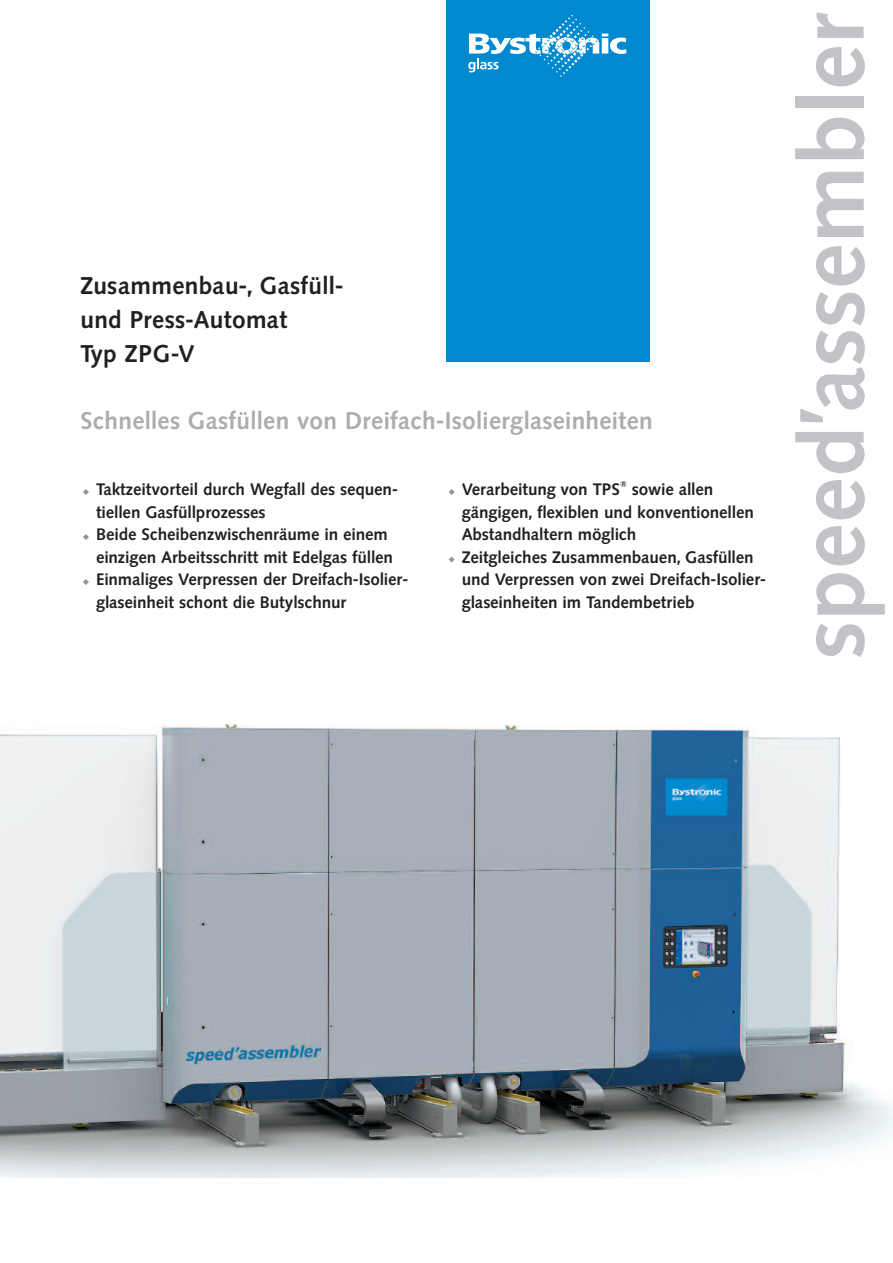
<style>
.page{position:relative;width:893px;height:1263px;background:#fff}
.page>*{position:absolute;margin:0;border:0;box-sizing:border-box;transform-origin:0 0}
.t1{font:700 90px "Synthese BSK";letter-spacing:.035em;color:#c2c3c6}
.t2{font:700 24px "Synthese BSK";letter-spacing:.04em;color:#acadb1}
.t3{font:700 24px/33.8px "Synthese BSK";letter-spacing:.04em;color:#231f20}
.t4{font:700 16.5px/22.5px "Synthese BSK";letter-spacing:.025em;color:#231f20}
.t5{font:700 8.25px "Synthese BSK";color:#231f20}
</style>
<div class="page">
<div style="left:446px;top:1px;width:203px;height:359px;background:#0089cf"></div>
<svg style="left:468px;top:15px;width:158px;height:62px"></svg>
<svg style="left:449px;top:489px;width:6px;height:6px"></svg>
<svg style="left:449px;top:556px;width:6px;height:6px"></svg>
<svg style="left:83px;top:579px;width:6px;height:6px"></svg>
<svg style="left:83px;top:534px;width:6px;height:6px"></svg>
<svg style="left:83px;top:489px;width:6px;height:6px"></svg>
<img style="left:0;top:723px;width:893px;height:455px">
<h2 class="t3" style="left:81px;top:270px;width:264px">Zusammenbau-, Gasfüll&shy;und Press-Automat<br>Typ ZPG-V</h2>
<h2 class="t2" style="left:81px;top:408px;width:573px">Schnelles Gasfüllen von Dreifach-Isolierglaseinheiten</h2>
<p class="t4" style="left:96px;top:478px;width:313px">Taktzeitvorteil durch Wegfall des sequen&shy;tiellen Gasfüllprozesses<br>Beide Scheibenzwischenräume in einem einzigen Arbeitsschritt mit Edelgas füllen Einmaliges Verpressen der Dreifach-Isolier&shy;glaseinheit schont die Butylschnur</p>
<p class="t4" style="left:462px;top:478px;width:159px">Verarbeitung von TPS</p>
<p class="t5" style="left:620px;top:480px;width:8px">®</p>
<p class="t4" style="left:462px;top:478px;width:305px;text-indent:170px">sowie allen gängigen, flexiblen und konventionellen<br>Abstandhaltern möglich<br>Zeitgleiches Zusammenbauen, Gasfüllen und Verpressen von zwei Dreifach-Isolier&shy;glaseinheiten im Tandembetrieb</p>
<h1 class="t1" style="left:783px;top:658px;width:647px;rotate:-90deg">speed’assembler</h1>
</div>
